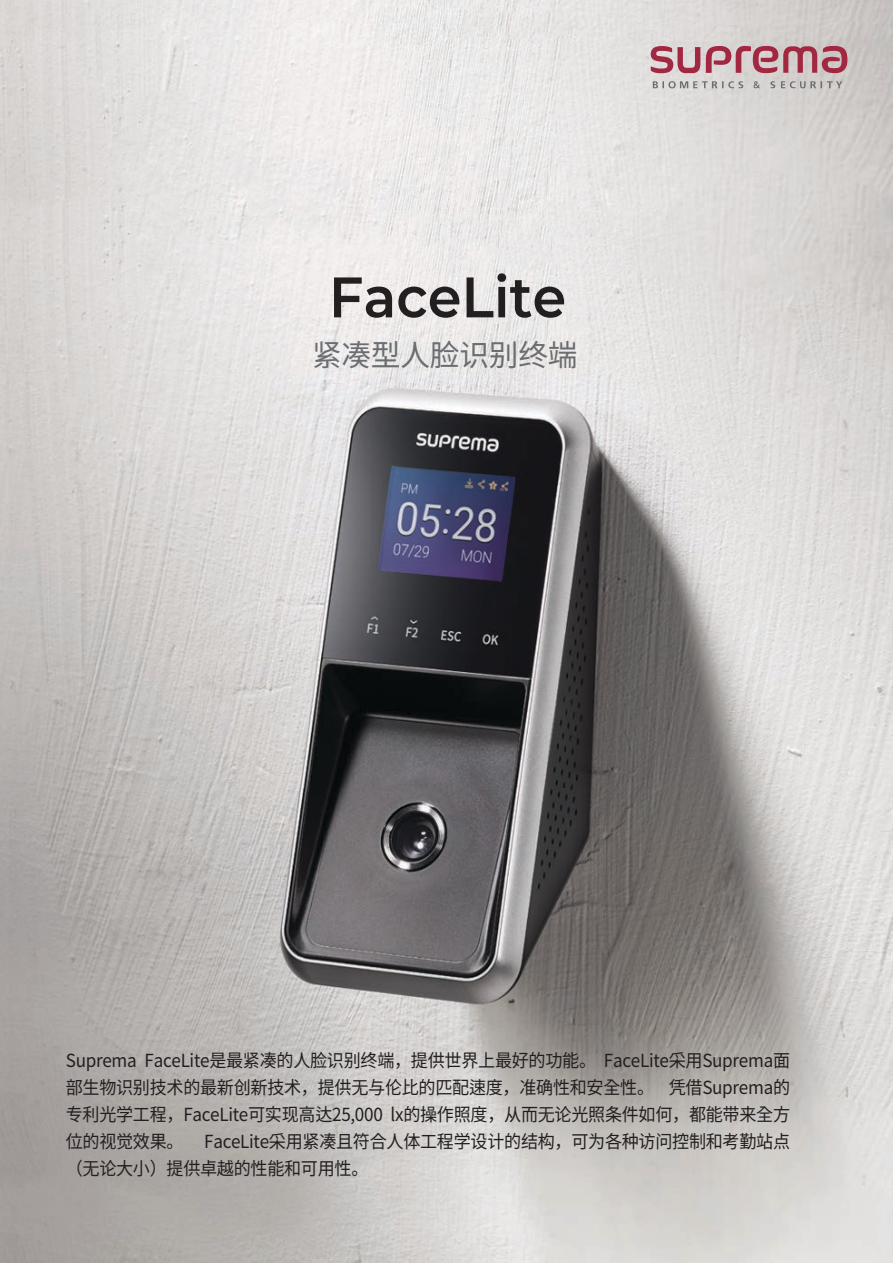
<style>
.page{position:relative;width:893px;height:1263px;background:#fff}
.page>*{position:absolute;margin:0;border:0;box-sizing:border-box;transform-origin:0 0}
.t1{font:600 57px "Montserrat";color:#231f20;scale:.95 1}
.t2{font:30px "Noto Sans CJ Kkr";letter-spacing:-.005em;color:#6c6d70}
.t3{font:18px/27px "Noto Sans CJ Kkr";letter-spacing:-.02em;color:#231f20;text-align:justify;scale:.95 1}
</style>
<div class="page">
<img style="left:0;top:0;width:840px;height:788px">
<img style="left:840px;top:0;width:53px;height:1263px">
<img style="left:0;top:788px;width:842px;height:475px">
<svg style="left:651px;top:46px;width:49px;height:27px"></svg>
<svg style="left:706px;top:46px;width:142px;height:27px;background:#bb818c"></svg>
<svg style="left:781px;top:81px;width:61px;height:7px"></svg>
<svg style="left:653px;top:81px;width:90px;height:7px"></svg>
<svg style="left:770px;top:81px;width:5px;height:7px"></svg>
<svg style="left:753px;top:81px;width:7px;height:7px"></svg>
<h1 class="t1" style="left:329px;top:257px;width:251px">FaceLite</h1>
<h2 class="t2" style="left:312px;top:338px;width:267px">紧凑型人脸识别终端</h2>
<p class="t3" style="left:66px;top:1047px;width:764px">Suprema FaceLite是最紧凑的人脸识别终端，提供世界上最好的功能。 FaceLite采用Suprema面部生物识别技术的最新创新技术，提供无与伦比的匹配速度，准确性和安全性。 凭借Suprema的专利光学工程，FaceLite可实现高达25,000 lx的操作照度，从而无论光照条件如何，都能带来全方位的视觉效果。 FaceLite采用紧凑且符合人体工程学设计的结构，可为各种访问控制和考勤站点（无论大小）提供卓越的性能和可用性。</p>
</div>
